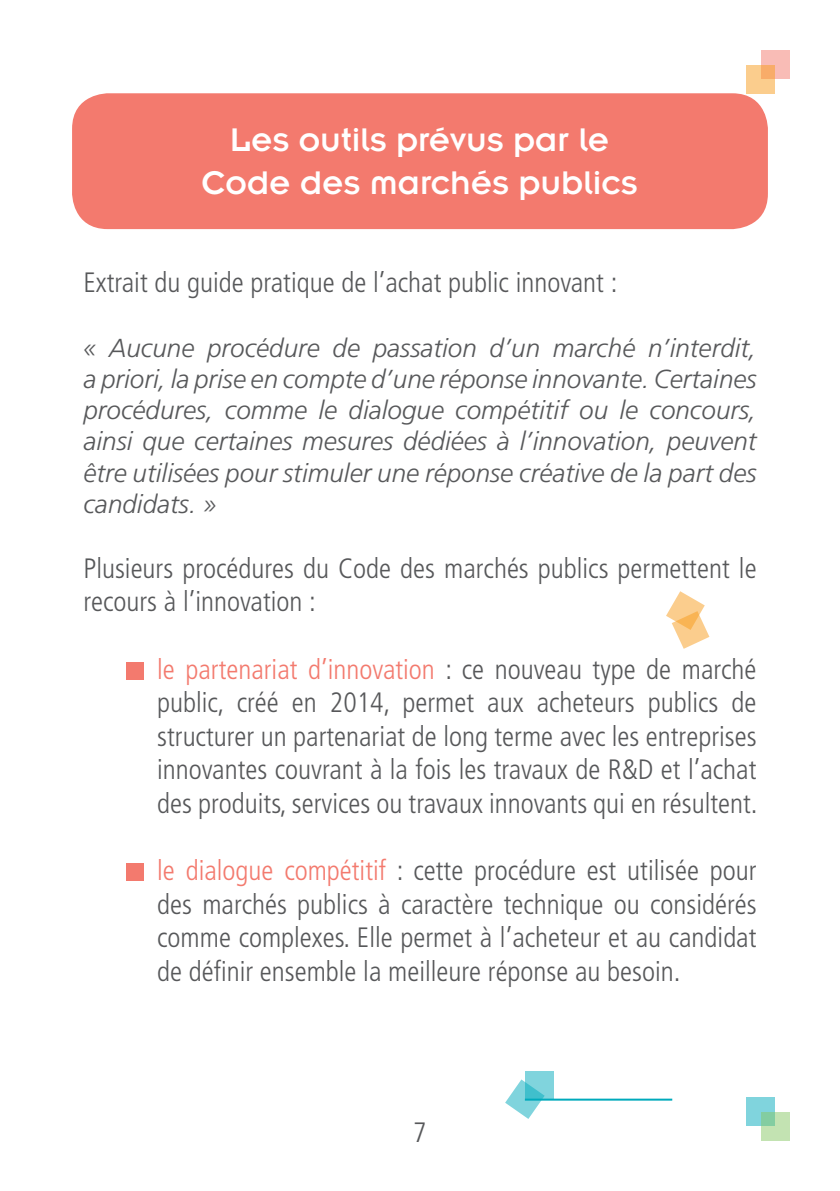
<style>
.page{position:relative;width:840px;height:1191px;background:#fff}
.page>*{position:absolute;margin:0;border:0;box-sizing:border-box;transform-origin:0 0}
.t1{font:36px "Insignia LT Std";color:#fff}
.Justifier_à_gauche{font:300 condensed 28px/33.6px "Frutiger LT Std";color:#57585a;text-align:justify}
.Justifier_à_gauche-2{font:italic 300 26px/31.2px "Frutiger LT Std";color:#57585a;text-align:justify}
.s1{color:#f37a6e}
</style>
<div class="page">
<div style="left:760px;top:51px;width:28px;height:28px;background:#f9bcb6"></div>
<svg style="left:746px;top:65px;width:28px;height:28px"></svg>
<div style="left:746px;top:1097px;width:28px;height:29px;background:#80d4dd"></div>
<svg style="left:761px;top:1111px;width:27px;height:29px"></svg>
<svg style="left:666px;top:591px;width:43px;height:58px"></svg>
<div style="left:72px;top:93px;width:695px;height:136px;background:#f37a6e;border-radius:36px"></div>
<div style="left:127px;top:662px;width:17px;height:17px;background:#f37a6e"></div>
<div style="left:127px;top:863px;width:17px;height:17px;background:#f37a6e"></div>
<div style="left:524px;top:1070px;width:29px;height:29px;background:#80d4dd"></div>
<svg style="left:505px;top:1079px;width:39px;height:40px"></svg>
<hr style="left:524px;top:1098px;width:148px;height:2px;background:#00aabc">
<p class="t1" style="left:230px;top:121px;width:380px">Les outils prévus par le</p>
<p class="t1" style="left:201px;top:164px;width:437px">Code des marchés publics</p>
<p class="Justifier_à_gauche" style="left:83px;top:266px;width:535px">Extrait du guide pratique de l’achat public innovant :</p>
<p class="Justifier_à_gauche-2" style="left:83px;top:332px;width:674px">« Aucune procédure de passation d’un marché n’interdit,</p>
<p class="Justifier_à_gauche-2" style="left:83px;top:364px;width:674px">a priori, la prise en compte d’une réponse innovante. Certaines procédures, comme le dialogue compétitif ou le concours, ainsi que certaines mesures dédiées à l’innovation, peuvent être utilisées pour stimuler une réponse créative de la part des candidats. »</p>
<p class="Justifier_à_gauche" style="left:83px;top:551px;width:674px">Plusieurs procédures du Code des marchés publics permettent le recours à l’innovation :</p>
<p class="Justifier_à_gauche" style="left:157px;top:652px;width:601px"><span class="s1">le partenariat d’innovation</span> : ce nouveau type de marché public, créé en 2014, permet aux acheteurs publics de structurer un partenariat de long terme avec les entreprises innovantes couvrant à la fois les travaux de R&amp;D et l’achat des produits, services ou travaux innovants qui en résultent.</p>
<p class="Justifier_à_gauche" style="left:157px;top:854px;width:600px"><span class="s1">le dialogue compétitif</span> : cette procédure est utilisée pour des marchés publics à caractère technique ou considérés comme complexes. Elle permet à l’acheteur et au candidat de définir ensemble la meilleure réponse au besoin.</p>
<p class="Justifier_à_gauche" style="left:413px;top:1116px;width:15px">7</p>
</div>
